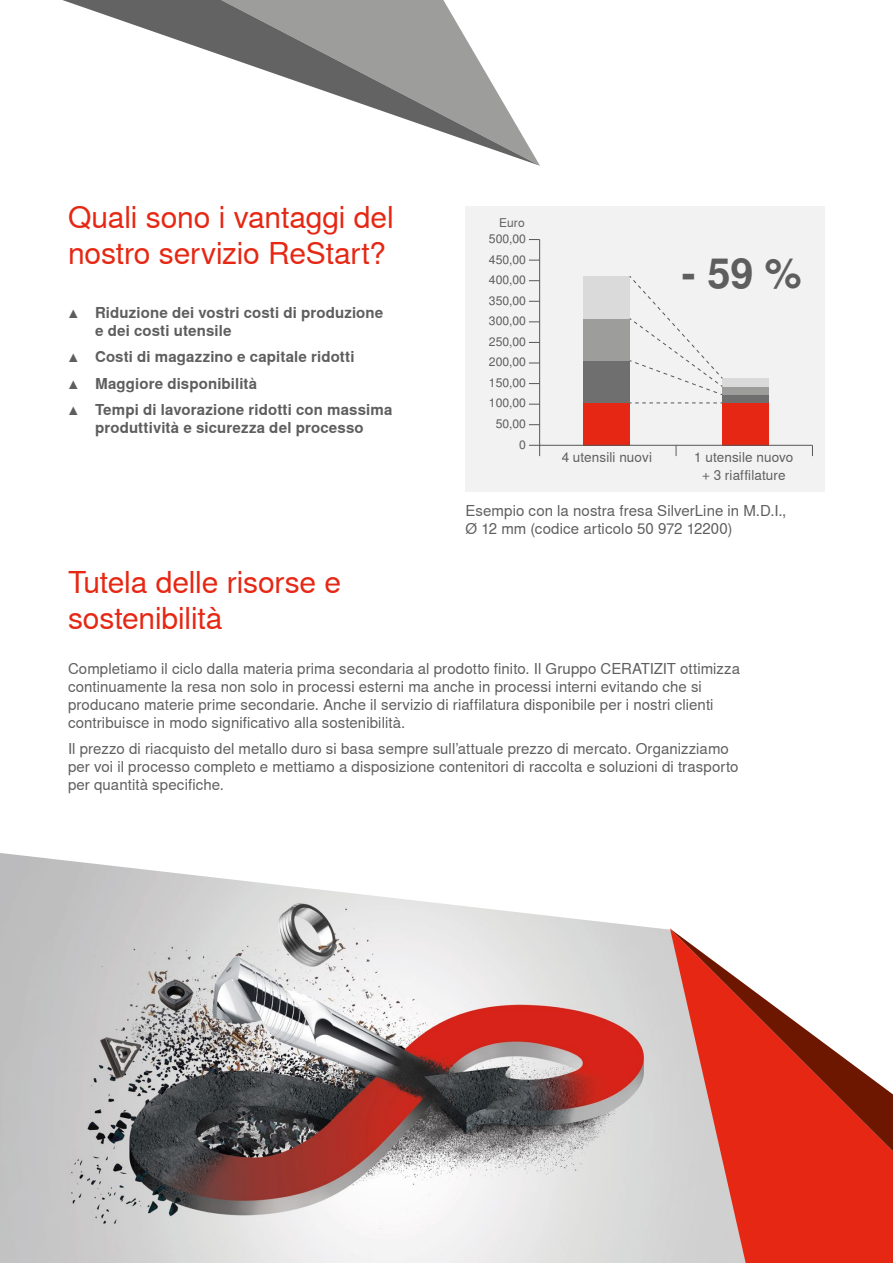
<style>
.page{position:relative;width:893px;height:1263px;background:#fff}
.page>*{position:absolute;margin:0;border:0;box-sizing:border-box;transform-origin:0 0}
.t1{font:700 41.4px "Nimbus San L";color:#5f5e5e}
.t2{font:30px/36px "Nimbus Sans WNT Global";letter-spacing:-.005em;color:#e52713}
.t3{font:15px/18px "Nimbus Sans WNT Global";letter-spacing:.005em;color:#5f5e5e}
.t4{font:700 15px/18px "Nimbus Sans WNT Global";letter-spacing:.01em;color:#5f5e5e}
.t5{font:13.5px/18px "Nimbus Sans WNT Global";letter-spacing:.01em;color:#5f5e5e;text-align:center}
.t6{font:12.15px "Nimbus San L";color:#5f5e5e}
.t7{font:12px "Nimbus Sans WNT Global";color:#5f5e5e}
.s1{font-weight:400}
</style>
<div class="page">
<img style="left:0;top:853px;width:670px;height:410px">
<svg style="left:62px;top:0;width:478px;height:166px"></svg>
<svg style="left:670px;top:1151px;width:223px;height:112px;background:#df5648"></svg>
<svg style="left:670px;top:928px;width:223px;height:223px"></svg>
<div style="left:466px;top:206px;width:359px;height:286px;background:#f2f2f2"></div>
<div style="left:583px;top:403px;width:47px;height:42px;background:#e52713"></div>
<div style="left:583px;top:361px;width:47px;height:42px;background:#706f6f"></div>
<div style="left:583px;top:318px;width:47px;height:42px;background:#9d9d9c"></div>
<div style="left:583px;top:276px;width:47px;height:42px;background:#dadada"></div>
<div style="left:722px;top:403px;width:47px;height:42px;background:#e52713"></div>
<div style="left:722px;top:395px;width:47px;height:8px;background:#706f6f"></div>
<div style="left:722px;top:386px;width:47px;height:9px;background:#9d9d9c"></div>
<div style="left:722px;top:378px;width:47px;height:8px;background:#dadada"></div>
<hr style="left:539px;top:240px;width:1px;height:216px;background:#575756">
<hr style="left:529px;top:445px;width:283px;height:1px;background:#575756">
<svg style="left:630px;top:403px;width:92px;height:1px"></svg>
<svg style="left:629px;top:276px;width:94px;height:119px"></svg>
<h2 class="t2" style="left:68px;top:199px;width:327px">Quali sono i vantaggi del nostro servizio ReStart?</h2>
<p class="t4" style="left:95px;top:303px;width:290px;text-indent:-27px"><span class="s1">▲</span> Riduzione dei vostri costi di produzione e dei costi utensile</p>
<p class="t4" style="left:68px;top:348px;width:288px"><span class="s1">▲</span> Costi di magazzino e capitale ridotti</p>
<p class="t4" style="left:68px;top:374px;width:191px"><span class="s1">▲</span> Maggiore disponibilità</p>
<p class="t4" style="left:68px;top:401px;width:326px;text-align:center"><span class="s1">▲</span> Tempi di lavorazione ridotti con massima produttività e sicurezza del processo</p>
<p class="t7" style="left:499px;top:216px;width:27px">Euro</p>
<p class="t6" style="left:489px;top:232px;width:39px">500,00</p>
<p class="t6" style="left:489px;top:252px;width:39px">450,00</p>
<p class="t6" style="left:489px;top:273px;width:39px">400,00</p>
<p class="t6" style="left:489px;top:293px;width:39px">350,00</p>
<p class="t6" style="left:489px;top:314px;width:39px">300,00</p>
<p class="t6" style="left:489px;top:334px;width:39px">250,00</p>
<p class="t6" style="left:489px;top:355px;width:39px">200,00</p>
<p class="t6" style="left:489px;top:375px;width:39px">150,00</p>
<p class="t6" style="left:489px;top:396px;width:39px">100,00</p>
<p class="t6" style="left:496px;top:416px;width:32px">50,00</p>
<p class="t6" style="left:519px;top:437px;width:8px">0</p>
<h1 class="t1" style="left:682px;top:249px;width:121px">- 59 %</h1>
<p class="t5" style="left:562px;top:448px;width:92px">4 utensili nuovi</p>
<p class="t5" style="left:694px;top:448px;width:101px">1 utensile nuovo + 3 riaffilature</p>
<p class="t3" style="left:466px;top:501px;width:322px">Esempio con la nostra fresa SilverLine in M.D.I.,<br>Ø 12 mm (codice articolo 50 972 12200)</p>
<h2 class="t2" style="left:68px;top:564px;width:275px">Tutela delle risorse e sostenibilità</h2>
<p class="t3" style="left:68px;top:660px;width:674px">Completiamo il ciclo dalla materia prima secondaria al prodotto finito. Il Gruppo CERATIZIT ottimizza continuamente la resa non solo in processi esterni ma anche in processi interni evitando che si producano materie prime secondarie. Anche il servizio di riaffilatura disponibile per i nostri clienti contribuisce in modo significativo alla sostenibilità.</p>
<p class="t3" style="left:68px;top:740px;width:672px">Il prezzo di riacquisto del metallo duro si basa sempre sull’attuale prezzo di mercato. Organizziamo per voi il processo completo e mettiamo a disposizione contenitori di raccolta e soluzioni di trasporto per quantità specifiche.</p>
</div>
